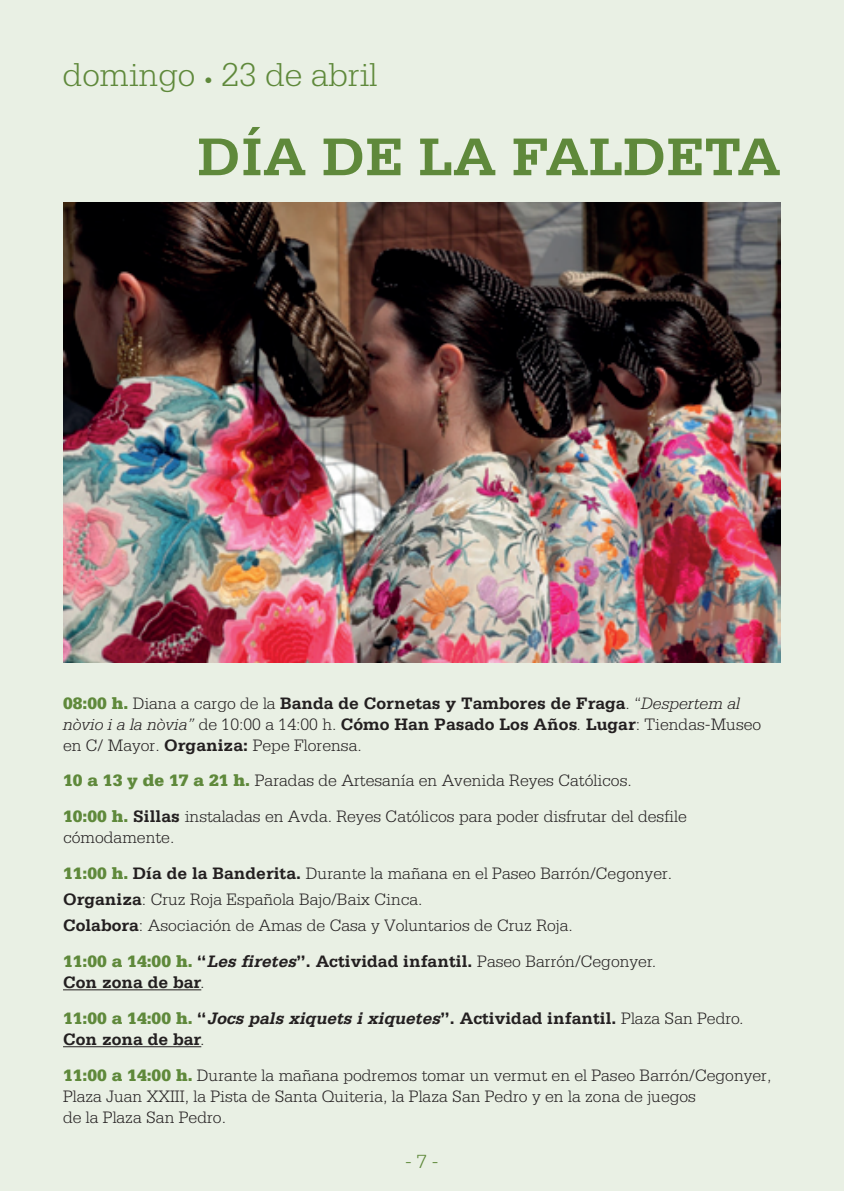
<style>
.page{position:relative;width:844px;height:1191px;background:#fff}
.page>*{position:absolute;margin:0;border:0;box-sizing:border-box;transform-origin:0 0}
.t1{font:700 56px "Serifa Std";color:#5f893b}
.t2{font:300 35px "Serifa Std";color:#5f893b}
.t3{font:300 20.12px "Serifa Std";color:#5f893b}
.t4{font:300 17.5px/21px "Serifa Std";color:#231f20}
.t5{font:700 17.5px/21px "Serifa Std";color:#231f20}
.s1{font-size:17.5px}
.s2{font-weight:900;color:#5f893b}
.s3{font-weight:700}
.s4{font-style:italic}
.s5{font-weight:300}
.s6{font-weight:300;font-style:italic}
</style>
<div class="page">
<div style="left:1px;top:0;width:842px;height:1191px;background:#e9f0e4"></div>
<img style="left:63px;top:202px;width:717px;height:461px">
<hr style="left:63px;top:989px;width:138px;height:1px;background:#231f20">
<hr style="left:63px;top:1046px;width:138px;height:1px;background:#231f20">
<h2 class="t2" style="left:63px;top:55px;width:316px">domingo <span class="s1">•</span> 23 de abril</h2>
<h1 class="t1" style="left:197px;top:124px;width:584px">DÍA DE LA FALDETA</h1>
<p class="t4" style="left:63px;top:692px;width:699px"><span class="s2">08:00 h.</span> Diana a cargo de la <span class="s3">Banda de Cornetas y Tambores de Fraga</span>. “<span class="s4">Despertem al nòvio i a la nòvia”</span> de 10:00 a 14:00 h. <span class="s3">Cómo Han Pasado Los Años</span><span class="s4">.</span> <span class="s3">Lugar</span>: Tiendas-Museo en C/ Mayor. <span class="s3">Organiza:</span> Pepe Florensa.</p>
<p class="t4" style="left:63px;top:763px;width:625px;line-height:35.9px"><span class="s2">10 a 13 y de 17 a 21 h.</span> Paradas de Artesanía en Avenida Reyes Católicos.<br><span class="s2">10:00 h.</span> <span class="s3">Sillas</span> instaladas en Avda. Reyes Católicos para poder disfrutar del desfile</p>
<p class="t4" style="left:63px;top:820px;width:610px;line-height:35.9px">cómodamente.<br><span class="s2">11:00 h.</span> <span class="s3">Día de la Banderita.</span> Durante la mañana en el Paseo Barrón/Cegonyer.</p>
<p class="t4" style="left:63px;top:886px;width:511px;line-height:25.9px"><span class="s3">Organiza</span>: Cruz Roja Española Bajo/Baix Cinca.<br><span class="s3">Colabora</span>: Asociación de Amas de Casa y Voluntarios de Cruz Roja.</p>
<p class="t5" style="left:63px;top:950px;width:595px"><span class="s2">11:00 a 14:00 h.</span> “<span class="s4">Les firetes</span>”. Actividad infantil. <span class="s5">Paseo Barrón/Cegonyer</span><span class="s6">.<br></span>Con zona de bar<span class="s6">.</span></p>
<p class="t5" style="left:63px;top:1007px;width:682px"><span class="s2">11:00 a 14:00 h.</span> “<span class="s4">Jocs pals xiquets ixiquetes</span>”. Actividad infantil. <span class="s5">Plaza San Pedro</span><span class="s6">.<br></span>Con zona de bar<span class="s6">.</span></p>
<p class="t4" style="left:63px;top:1064px;width:709px"><span class="s2">11:00 a 14:00 h.</span> Durante la mañana podremos tomar un vermut en el Paseo Barrón/Cegonyer,<br>Plaza Juan XXIII, la Pista de Santa Quiteria, la Plaza San Pedro y en la zona de juegos<br>de la Plaza San Pedro.</p>
<p class="t3" style="left:405px;top:1150px;width:35px">- 7 -</p>
</div>
